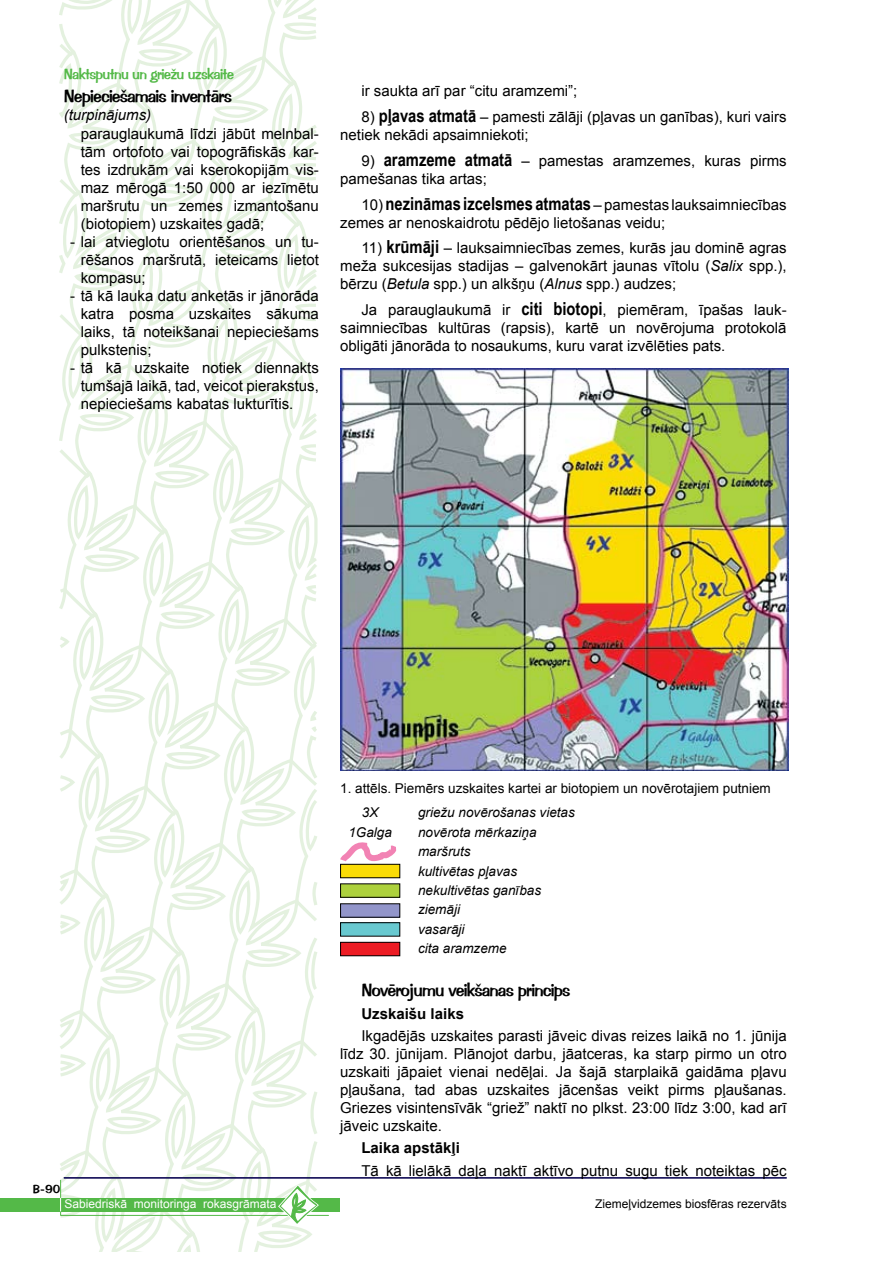
<style>
.page{position:relative;width:893px;height:1263px;background:#fff}
.page>*{position:absolute;margin:0;border:0;box-sizing:border-box;transform-origin:0 0}
.t1{font:18px "Impress TL";letter-spacing:-.05em;color:#000}
.t2{font:15px/18px "Arial";color:#000;text-align:justify}
.t3{font:700 15px "Arial";color:#000}
.t4{font:15px "Impress TL";letter-spacing:-.05em;color:#54b948}
.t5{font:italic 15px "Arial";color:#000}
.t6{font:italic 13.5px/19.4px "Arial";color:#000}
.t7{font:13.5px "Arial";color:#000}
.t8{font:12px "Arial";color:#fff}
.t9{font:12px "Arial";color:#000}
.t10{font:12px "Impress TL";color:#000}
.s1{font-family:"Arial Narrow";font-weight:700;font-size:18px}
.s2{font-style:italic}
</style>
<div class="page">
<hr style="left:64px;top:1177px;width:723px;height:1px;background:#0d0854">
<hr style="left:64px;top:1178px;width:723px;height:1px;background:#0d0854">
<div style="left:0;top:1198px;width:340px;height:13px;background:#54b948"></div>
<svg style="left:59px;top:0;width:270px;height:1251px"></svg>
<img style="left:340px;top:368px;width:448px;height:403px">
<div style="left:341px;top:942px;width:59px;height:14px;background:#ed1c24"></div>
<div style="left:340px;top:942px;width:60px;height:14px;border:1px solid #000"></div>
<div style="left:341px;top:864px;width:59px;height:14px;background:#fadc07"></div>
<div style="left:341px;top:884px;width:59px;height:13px;background:#add13d"></div>
<div style="left:340px;top:883px;width:60px;height:15px;border:1px solid #000"></div>
<div style="left:341px;top:904px;width:59px;height:13px;background:#9295ca"></div>
<div style="left:340px;top:903px;width:60px;height:15px;border:1px solid #000"></div>
<div style="left:341px;top:923px;width:59px;height:13px;background:#68c9d0"></div>
<div style="left:340px;top:922px;width:60px;height:14px;border:1px solid #000"></div>
<svg style="left:340px;top:842px;width:57px;height:25px"></svg>
<p class="t4" style="left:64px;top:64px;width:172px">Naktsputnu un griežu uzskaite</p>
<p class="t1" style="left:64px;top:84px;width:170px">Nepieciešamais inventārs</p>
<p class="t5" style="left:64px;top:105px;width:89px">(turpinājums)</p>
<p class="t2" style="left:81px;top:124px;width:240px">parauglaukumā līdzi jābūt melnbal&shy;tām ortofoto vai topogrāfiskās kar&shy;tes izdrukām vai kserokopijām vis&shy;maz mērogā 1:50 000 ar iezīmētu maršrutu un zemes izmantošanu (biotopiem) uzskaites gadā;</p>
<p class="t2" style="left:81px;top:232px;width:240px;text-indent:-11px">- lai atvieglotu orientēšanos un tu&shy;rēšanos maršrutā, ieteicams lietot kompasu;</p>
<p class="t2" style="left:81px;top:286px;width:240px;text-indent:-11px">- tā kā lauka datu anketās ir jānorāda katra posma uzskaites sākuma laiks, tā noteikšanai nepieciešams pulkstenis;</p>
<p class="t2" style="left:81px;top:358px;width:240px;text-indent:-11px">- tā kā uzskaite notiek diennakts tumšajā laikā, tad, veicot pierakstus, nepieciešams kabatas lukturītis.</p>
<p class="t2" style="left:361px;top:82px;width:217px">ir saukta arī par “citu aramzemi”;</p>
<p class="t2" style="left:340px;top:108px;width:448px;text-indent:21px">8) <span class="s1">pļavas atmatā</span> – pamesti zālāji (pļavas un ganības), kuri vairs netiek nekādi apsaimniekoti;</p>
<p class="t2" style="left:340px;top:152px;width:448px;text-indent:21px">9) <span class="s1">aramzeme atmatā</span> – pamestas aramzemes, kuras pirms pamešanas tika artas;</p>
<p class="t2" style="left:340px;top:195px;width:448px;text-indent:21px">10) <span class="s1">nezināmas izcelsmes atmatas</span> – pamestas lauksaimniecības zemes ar nenoskaidrotu pēdējo lietošanas veidu;</p>
<p class="t2" style="left:340px;top:239px;width:448px;text-indent:21px">11) <span class="s1">krūmāji</span> – lauksaimniecības zemes, kurās jau dominē agras meža sukcesijas stadijas – galvenokārt jaunas vītolu (<span class="s2">Salix</span> spp.), bērzu (<span class="s2">Betula</span> spp.) un alkšņu (<span class="s2">Alnus</span> spp.) audzes;</p>
<p class="t2" style="left:340px;top:301px;width:448px;text-indent:21px">Ja parauglaukumā ir <span class="s1">citi biotopi</span>, piemēram, īpašas lauk&shy;saimniecības kultūras (rapsis), kartē un novērojuma protokolā obligāti jānorāda to nosaukums, kuru varat izvēlēties pats.</p>
<p class="t10" style="left:33px;top:1182px;width:29px">B-90</p>
<p class="t8" style="left:64px;top:1195px;width:214px">Sabiedriskā monitoringa rokasgrāmata</p>
<p class="t7" style="left:340px;top:779px;width:432px">1. attēls. Piemērs uzskaites kartei ar biotopiem un novērotajiem putniem</p>
<p class="t6" style="left:362px;top:803px;width:18px">3X</p>
<p class="t6" style="left:418px;top:803px;width:158px">griežu novērošanas vietas</p>
<p class="t6" style="left:348px;top:822px;width:45px">1Galga</p>
<p class="t6" style="left:418px;top:822px;width:125px">novērota mērkaziņa maršruts<br>kultivētas pļavas nekultivētas ganības ziemāji<br>vasarāji<br>cita aramzeme</p>
<p class="t1" style="left:361px;top:979px;width:210px">Novērojumu veikšanas princips</p>
<p class="t3" style="left:361px;top:1003px;width:104px">Uzskaišu laiks</p>
<p class="t2" style="left:340px;top:1027px;width:448px;text-indent:21px">Ikgadējās uzskaites parasti jāveic divas reizes laikā no 1. jūnija līdz 30. jūnijam. Plānojot darbu, jāatceras, ka starp pirmo un otro uzskaiti jāpaiet vienai nedēļai. Ja šajā starplaikā gaidāma pļavu pļaušana, tad abas uzskaites jācenšas veikt pirms pļaušanas.<br>Griezes visintensīvāk “griež” naktī no plkst. 23:00 līdz 3:00, kad arī jāveic uzskaite.</p>
<p class="t3" style="left:361px;top:1138px;width:100px">Laika apstākļi</p>
<p class="t2" style="left:361px;top:1161px;width:427px">Tā kā lielākā daļa naktī aktīvo putnu sugu tiek noteiktas pēc</p>
<p class="t9" style="left:595px;top:1196px;width:193px">Ziemeļvidzemes biosfēras rezervāts</p>
</div>
